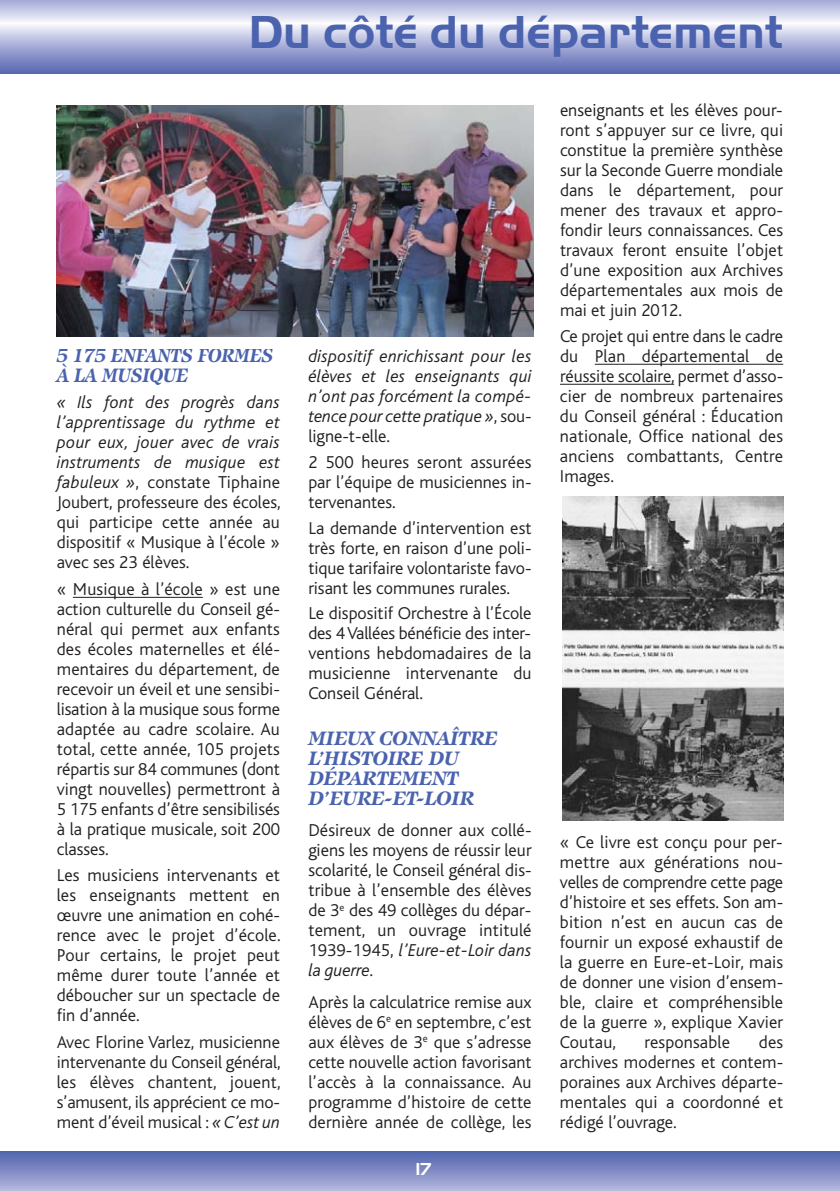
<style>
.page{position:relative;width:840px;height:1191px;background:#fff}
.page>*{position:absolute;margin:0;border:0;box-sizing:border-box;transform-origin:0 0}
.t1{font:700 48px "Handel Got D";color:#4b63ae}
.t2{font:italic 700 20px/20px "Isbell IT Cby BT";letter-spacing:-.025em;color:#4b63ae}
.t3{font:italic 700 20px/20px "Isbell IT Cby BT";letter-spacing:-.025em;color:#4b63ae;scale:.9 1}
.t4{font:300 18px/20px "Bliss";letter-spacing:.005em;color:#231f20;text-align:justify}
.t5{font:italic 300 18px/20px "Bliss";letter-spacing:.005em;color:#231f20;text-align:justify}
.t6{font:700 18px "Handel Got D";color:#fff}
.s1{font-style:italic}
.s2{font-style:normal}
</style>
<div class="page">
<hr style="left:73px;top:597px;width:130px;height:1px;background:#231f20">
<hr style="left:594px;top:364px;width:188px;height:1px;background:#231f20">
<hr style="left:559px;top:384px;width:114px;height:1px;background:#231f20">
<svg style="left:0;top:0;width:839px;height:74px;background:#b0b5db"></svg>
<div style="left:0;top:1151px;width:839px;height:40px;background:linear-gradient(to bottom,#4f62ad,#b2b5dc)"></div>
<img style="left:57px;top:105px;width:476px;height:232px">
<img style="left:562px;top:497px;width:220px;height:323px">
<h1 class="t1" style="left:248px;top:16px;width:536px">Du côté du département</h1>
<p class="t3" style="left:57px;top:347px;width:242px">5 175 ENFANTS FORMÉS<br>À LA MUSIQUE</p>
<p class="t4" style="left:57px;top:394px;width:225px"><span class="s1">« Ils font des progrès dans l’apprentissage du rythme et pour eux, jouer avec de vrais instruments de musique est fabuleux »</span>, constate Tiphaine Joubert, professeure des écoles, qui participe cette année au dispositif « Musique à l’école » avec ses 23 élèves.</p>
<p class="t4" style="left:57px;top:580px;width:225px">« Musique à l’école » est une action culturelle du Conseil gé&shy;néral qui permet aux enfants des écoles maternelles et élé&shy;mentaires du département, de recevoir un éveil et une sensibi&shy;lisation à la musique sous forme adaptée au cadre scolaire. Au total, cette année, 105 projets répartis sur 84 communes (dont vingt nouvelles) permettront à 5 175 enfants d’être sensibilisés à la pratique musicale, soit 200 classes.</p>
<p class="t4" style="left:57px;top:867px;width:225px">Les musiciens intervenants et les enseignants mettent en œuvre une animation en cohé&shy;rence avec le projet d’école.<br>Pour certains, le projet peut même durer toute l’année et déboucher sur un spectacle de fin d’année.</p>
<p class="t4" style="left:57px;top:1033px;width:225px">Avec Florine Varlez, musicienne intervenante du Conseil général, les élèves chantent, jouent, s’amusent, ils apprécient ce mo&shy;ment d’éveil musical : <span class="s1">« C’est un</span></p>
<p class="t5" style="left:308px;top:348px;width:225px">dispositif enrichissant pour les élèves et les enseignants qui n’ont pas forcément la compé&shy;tence pour cette pratique »<span class="s2">, sou&shy;ligne-t-elle.</span></p>
<p class="t4" style="left:308px;top:453px;width:224px">2 500 heures seront assurées par l’équipe de musiciennes in&shy;tervenantes.</p>
<p class="t4" style="left:308px;top:519px;width:225px">La demande d’intervention est très forte, en raison d’une poli&shy;tique tarifaire volontariste favo&shy;risant les communes rurales.</p>
<p class="t4" style="left:308px;top:605px;width:225px">Le dispositif Orchestre à l’École des 4 Vallées bénéficie des inter&shy;ventions hebdomadaires de la musicienne intervenante du Conseil Général.</p>
<p class="t2" style="left:308px;top:729px;width:191px">MIEUX CONNAÎTRE<br>L’HISTOIRE DU<br>DÉPARTEMENT<br>D’EURE-ET-LOIR</p>
<p class="t4" style="left:308px;top:822px;width:225px">Désireux de donner aux collé&shy;giens les moyens de réussir leur scolarité, le Conseil général dis&shy;tribue à l’ensemble des élèves de 3<sup>e</sup> des 49 collèges du dépar&shy;tement, un ouvrage intitulé 1939-1945, <span class="s1">l’Eure-et-Loir dans la guerre.</span></p>
<p class="t4" style="left:308px;top:993px;width:225px">Après la calculatrice remise aux élèves de 6<sup>e</sup> en septembre, c’est aux élèves de 3<sup>e</sup> que s’adresse cette nouvelle action favorisant l’accès à la connaissance. Au programme d’histoire de cette dernière année de collège, les</p>
<p class="t6" style="left:415px;top:1163px;width:18px">17</p>
<p class="t4" style="left:559px;top:102px;width:225px">enseignants et les élèves pour&shy;ront s’appuyer sur ce livre, qui constitue la première synthèse sur la Seconde Guerre mondiale dans le département, pour mener des travaux et appro&shy;fondir leurs connaissances. Ces travaux feront ensuite l’objet d’une exposition aux Archives départementales aux mois de mai et juin 2012.</p>
<p class="t4" style="left:559px;top:327px;width:225px">Ce projet qui entre dans le cadre du Plan départemental de réussite scolaire, permet d’asso&shy;cier de nombreux partenaires du Conseil général : Éducation nationale, Office national des anciens combattants, Centre Images.</p>
<p class="t4" style="left:559px;top:833px;width:225px">« Ce livre est conçu pour per&shy;mettre aux générations nou&shy;velles de comprendre cette page d’histoire et ses effets. Son am&shy;bition n’est en aucun cas de fournir un exposé exhaustif de la guerre en Eure-et-Loir, mais de donner une vision d’ensem&shy;ble, claire et compréhensible de la guerre », explique Xavier Coutau,</p>
<p class="t4" style="left:559px;top:1033px;width:225px;text-indent:199px">des archives modernes et contem&shy;poraines aux Archives départe&shy;mentales qui a coordonné et rédigé l’ouvrage.</p>
<p class="t4" style="left:644px;top:1033px;width:87px">responsable</p>
</div>
